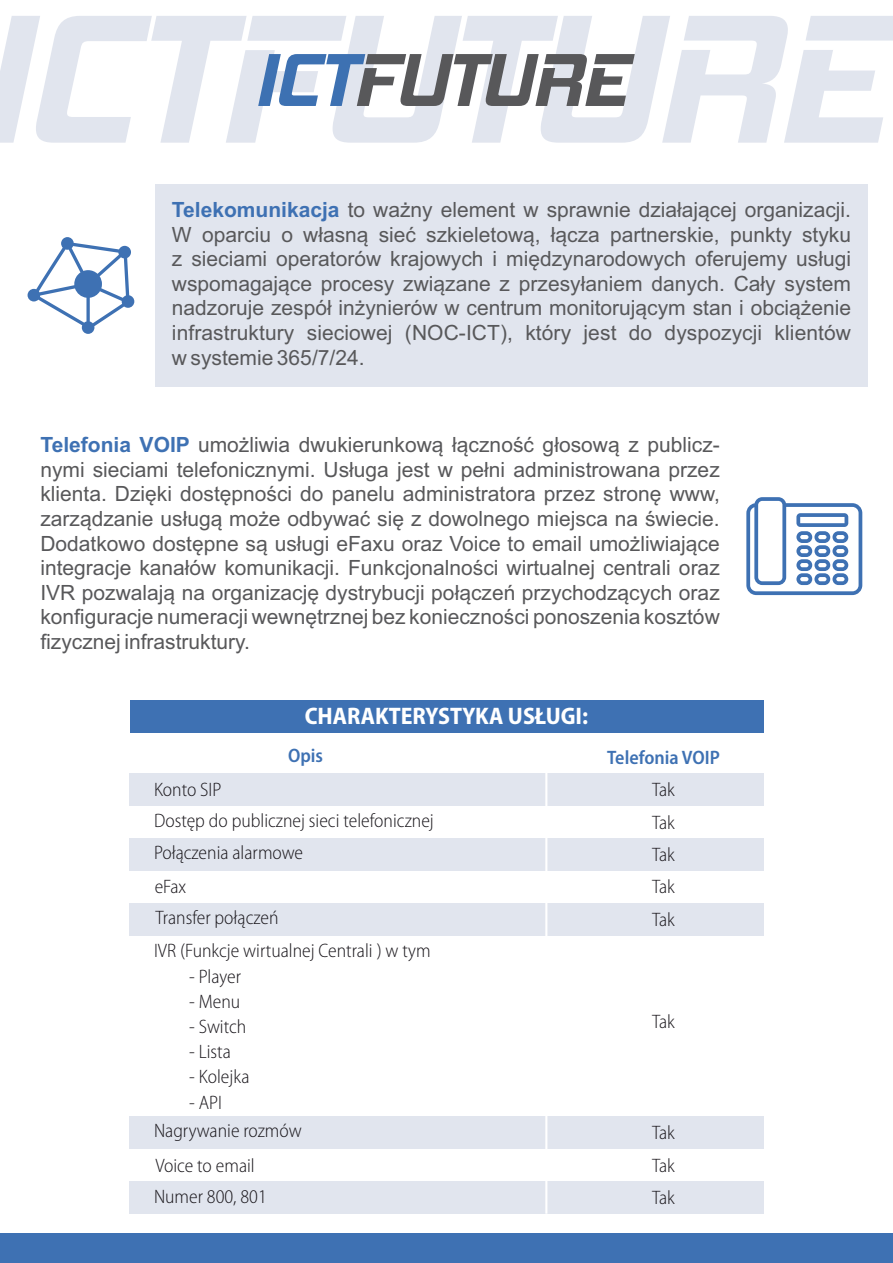
<style>
.page{position:relative;width:893px;height:1263px;background:#fff}
.page>*{position:absolute;margin:0;border:0;box-sizing:border-box;transform-origin:0 0}
.t1{font:700 semi-condensed 24px "Myriad Pro";color:#fff}
.t2{font:21px/24.6px "Arial";color:#58585a;text-align:justify}
.t3{font:300 semi-condensed 19.5px/28.5px "Myriad Pro";color:#1a171c}
.t4{font:600 semi-condensed 19.5px "Myriad Pro";color:#3e71b3}
.s1{font-weight:700;color:#3e71b3}
</style>
<div class="page">
<svg style="left:0;top:16px;width:893px;height:127px"></svg>
<div style="left:155px;top:184px;width:713px;height:203px;background:#e1e5ee"></div>
<svg style="left:28px;top:237px;width:106px;height:97px"></svg>
<div style="left:0;top:1233px;width:893px;height:30px;background:#3e71b3"></div>
<svg style="left:746px;top:497px;width:116px;height:98px"></svg>
<div style="left:129px;top:773px;width:635px;height:32px;background:#e1e5ee"></div>
<div style="left:129px;top:838px;width:635px;height:32px;background:#e1e5ee"></div>
<div style="left:129px;top:903px;width:635px;height:32px;background:#e1e5ee"></div>
<div style="left:129px;top:1116px;width:635px;height:33px;background:#e1e5ee"></div>
<div style="left:129px;top:1181px;width:635px;height:33px;background:#e1e5ee"></div>
<div style="left:130px;top:700px;width:633px;height:32px;background:#3e71b3"></div>
<hr style="left:545px;top:757px;width:2px;height:457px;background:#fff">
<p class="t2" style="left:172px;top:199px;width:681px"><span class="s1">Telekomunikacja</span> to ważny element w sprawnie działającej organizacji.<br>W oparciu o własną sieć szkieletową, łącza partnerskie, punkty styku z sieciami operatorów krajowych i międzynarodowych oferujemy usługi wspomagające procesy związane z przesyłaniem danych. Cały system nadzoruje zespół inżynierów w centrum monitorującym stan i obciążenie infrastruktury sieciowej (NOC-ICT), który jest do dyspozycji klientów w systemie 365/7/24.</p>
<p class="t2" style="left:40px;top:434px;width:681px"><span class="s1">Telefonia VOIP</span> umożliwia dwukierunkową łączność głosową z publicz&shy;nymi sieciami telefonicznymi. Usługa jest w pełni administrowana przez klienta. Dzięki dostępności do panelu administratora przez stronę www, zarządzanie usługą może odbywać się z dowolnego miejsca na świecie.<br>Dodatkowo dostępne są usługi eFaxu oraz Voice to email umożliwiające integracje kanałów komunikacji. Funkcjonalności wirtualnej centrali oraz IVR pozwalają na organizację dystrybucji połączeń przychodzących oraz konfiguracje numeracji wewnętrznej bez konieczności ponoszenia kosztów fizycznej infrastruktury.</p>
<p class="t1" style="left:305px;top:706px;width:285px">CHARAKTERYSTYKA USŁUGI:</p>
<p class="t4" style="left:288px;top:747px;width:37px">Opis</p>
<p class="t4" style="left:607px;top:749px;width:114px">Telefonia VOIP</p>
<p class="t3" style="left:154px;top:777px;width:69px">Konto SIP</p>
<p class="t3" style="left:652px;top:777px;width:24px">Tak</p>
<p class="t3" style="left:154px;top:807px;width:281px">Dostęp do publicznej sieci telefonicznej</p>
<p class="t3" style="left:652px;top:809px;width:24px">Tak</p>
<p class="t3" style="left:154px;top:840px;width:151px">Połączenia alarmowe</p>
<p class="t3" style="left:652px;top:842px;width:24px">Tak</p>
<p class="t3" style="left:155px;top:874px;width:33px">eFax</p>
<p class="t3" style="left:652px;top:874px;width:24px">Tak</p>
<p class="t3" style="left:156px;top:905px;width:124px">Transfer połączeń</p>
<p class="t3" style="left:652px;top:907px;width:24px">Tak</p>
<p class="t3" style="left:154px;top:938px;width:278px">IVR (Funkcje wirtualnej Centrali ) w tym</p>
<p class="t3" style="left:189px;top:963px;width:53px">- Player</p>
<p class="t3" style="left:189px;top:989px;width:53px">- Menu</p>
<p class="t3" style="left:189px;top:1014px;width:59px">- Switch</p>
<p class="t3" style="left:189px;top:1039px;width:43px">- Lista</p>
<p class="t3" style="left:189px;top:1064px;width:62px">- Kolejka</p>
<p class="t3" style="left:154px;top:1089px;width:149px;text-indent:35px">- API<br>Nagrywanie rozmów</p>
<p class="t3" style="left:652px;top:1009px;width:24px">Tak</p>
<p class="t3" style="left:652px;top:1120px;width:24px">Tak</p>
<p class="t3" style="left:155px;top:1153px;width:101px">Voice to email</p>
<p class="t3" style="left:652px;top:1153px;width:24px">Tak</p>
<p class="t3" style="left:154px;top:1184px;width:114px">Numer 800, 801</p>
<p class="t3" style="left:652px;top:1185px;width:24px">Tak</p>
</div>
